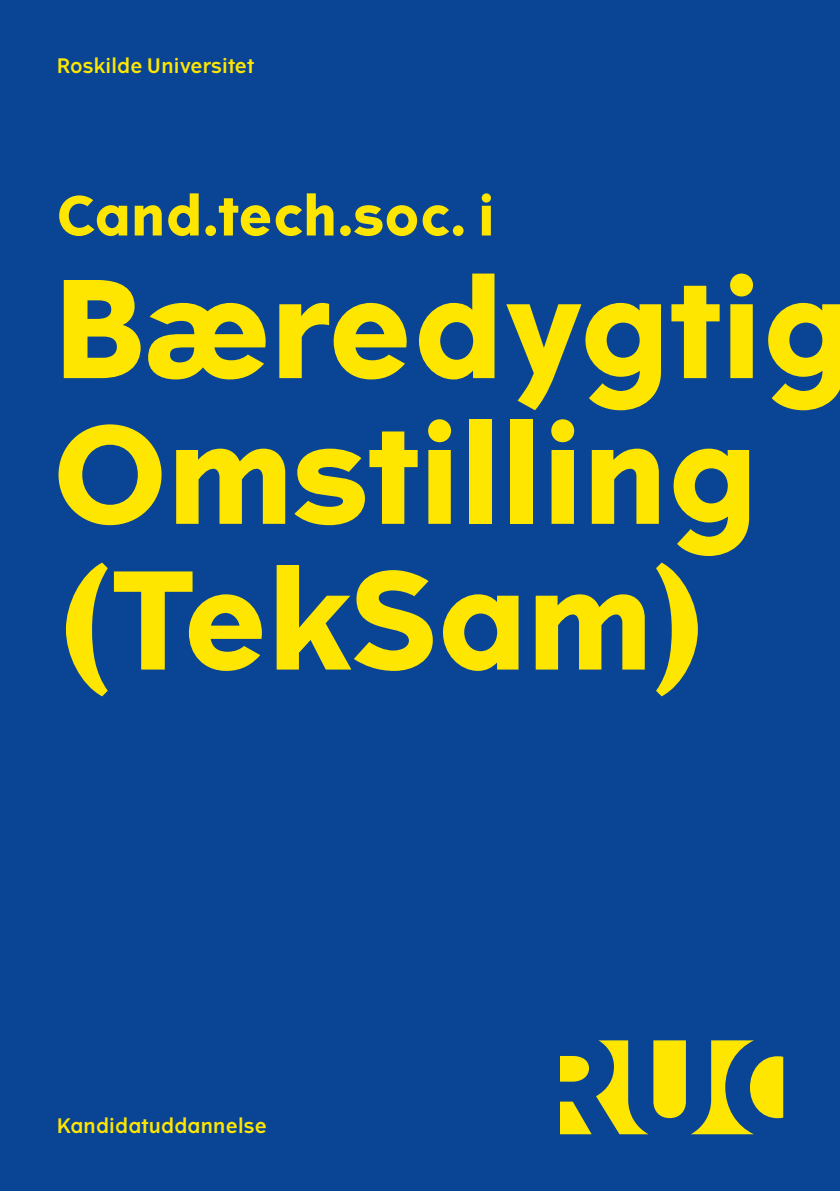
<style>
.page{position:relative;width:840px;height:1191px;background:#fff}
.page>*{position:absolute;margin:0;border:0;box-sizing:border-box;transform-origin:0 0}
.Heading_1_-_Bold_34_-_lysblå{font:700 134px "The Wave";color:#ffe601}
.Heading_1_-_Bold_34_-_lysblå-2{font:700 54px "The Wave";letter-spacing:.01em;color:#ffe601}
.Brødtekst_Regular_8_12{font:20px "The Wave D Bd";letter-spacing:.01em;color:#ffe601}
</style>
<div class="page">
<div style="left:0;top:0;width:839px;height:1191px;background:#094594"></div>
<svg style="left:560px;top:1040px;width:222px;height:94px"></svg>
<p class="Brødtekst_Regular_8_12" style="left:57px;top:53px;width:199px">Roskilde Universitet</p>
<p class="Heading_1_-_Bold_34_-_lysblå-2" style="left:57px;top:181px;width:439px">Cand.tech.soc. i</p>
<p class="Heading_1_-_Bold_34_-_lysblå" style="left:52px;top:244px;width:800px">Bæredygtig</p>
<p class="Heading_1_-_Bold_34_-_lysblå" style="left:52px;top:389px;width:706px">Omstilling</p>
<p class="Heading_1_-_Bold_34_-_lysblå" style="left:52px;top:535px;width:660px">(TekSam)</p>
<p class="Brødtekst_Regular_8_12" style="left:57px;top:1113px;width:211px">Kandidatuddannelse</p>
</div>
